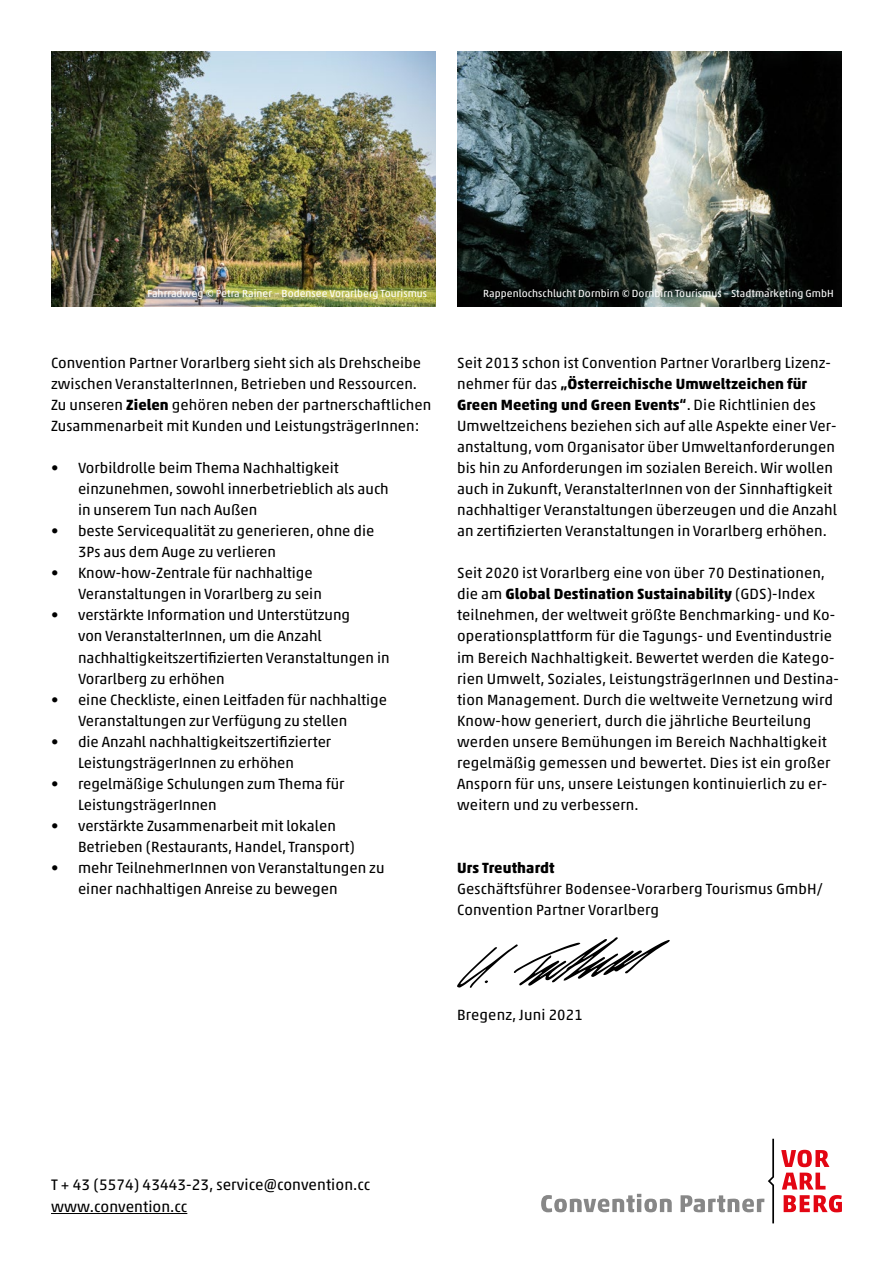
<style>
.page{position:relative;width:893px;height:1263px;background:#fff}
.page>*{position:absolute;margin:0;border:0;box-sizing:border-box;transform-origin:0 0}
.t1{font:15.45px/21.9px "Akko Std";letter-spacing:.005em;color:#000}
.t2{font:15px/21px "Akko Std";letter-spacing:.005em;color:#000}
.t3{font:700 15px "Akko Std";letter-spacing:.01em;color:#000}
.t4{font:10.5px "Akko Std";letter-spacing:.005em;color:#fff}
.s1{font-weight:700}
</style>
<div class="page">
<hr style="left:51px;top:1213px;width:136px;height:1px;background:#000">
<svg style="left:781px;top:1150px;width:61px;height:62px"></svg>
<svg style="left:541px;top:1194px;width:131px;height:18px"></svg>
<svg style="left:681px;top:1139px;width:93px;height:84px"></svg>
<img style="left:51px;top:51px;width:385px;height:255px">
<img style="left:457px;top:51px;width:385px;height:255px">
<svg style="left:457px;top:937px;width:213px;height:51px"></svg>
<p class="t4" style="left:147px;top:287px;width:281px">Fahrradweg ©Petra Rainer – Bodensee Vorarlberg Tourismus</p>
<p class="t4" style="left:483px;top:287px;width:352px">Rappenlochschlucht Dornbirn ©Dornbirn Tourismus – Stadtmarketing GmbH</p>
<p class="t2" style="left:51px;top:353px;width:382px">Convention Partner Vorarlberg sieht sich als Drehscheibe zwischen VeranstalterInnen, Betrieben und Ressourcen.<br>Zu unseren <span class="s1">Zielen</span> gehören neben der partnerschaftlichen Zusammenarbeit mit Kunden und LeistungsträgerInnen:</p>
<p class="t2" style="left:78px;top:458px;width:312px;text-indent:-27px">• Vorbildrolle beim Thema Nachhaltigkeit einzunehmen, sowohl innerbetrieblich als auch in unserem Tun nach Außen</p>
<p class="t2" style="left:78px;top:521px;width:298px;text-indent:-27px">• beste Servicequalität zu generieren, ohne die<br>3Ps aus dem Auge zu verlieren</p>
<p class="t2" style="left:78px;top:563px;width:245px;text-indent:-27px">• Know-how-Zentrale für nachhaltige<br>Veranstaltungen in Vorarlberg zu sein</p>
<p class="t2" style="left:78px;top:605px;width:313px;text-indent:-27px">• verstärkte Information und Unterstützung<br>von VeranstalterInnen, um die Anzahl nachhaltigkeitszertifizierten Veranstaltungen in Vorarlberg zu erhöhen</p>
<p class="t2" style="left:78px;top:689px;width:311px;text-indent:-27px">• eine Checkliste, einen Leitfaden für nachhaltige<br>Veranstaltungen zur Verfügung zu stellen</p>
<p class="t2" style="left:78px;top:731px;width:255px;text-indent:-27px">• die Anzahl nachhaltigkeitszertifizierter<br>LeistungsträgerInnen zu erhöhen</p>
<p class="t2" style="left:78px;top:773px;width:268px;text-indent:-27px">• regelmäßige Schulungen zum Thema für<br>LeistungsträgerInnen</p>
<p class="t2" style="left:78px;top:815px;width:278px;text-indent:-27px">• verstärkte Zusammenarbeit mit lokalen<br>Betrieben (Restaurants, Handel, Transport)</p>
<p class="t2" style="left:78px;top:857px;width:308px;text-indent:-27px">• mehr TeilnehmerInnen von Veranstaltungen zu einer nachhaltigen Anreise zu bewegen</p>
<p class="t2" style="left:457px;top:353px;width:381px">Seit 2013 schon ist Convention Partner Vorarlberg Lizenz&shy;nehmer für das <span class="s1">„Österreichische Umweltzeichen für Green Meeting und Green Events“</span>. Die Richtlinien des Umweltzeichens beziehen sich auf alle Aspekte einer Ver&shy;anstaltung, vom Organisator über Umweltanforderungen bis hin zu Anforderungen im sozialen Bereich. Wir wollen auch in Zukunft, VeranstalterInnen von der Sinnhaftigkeit nachhaltiger Veranstaltungen überzeugen und die Anzahl an zertifizierten Veranstaltungen in Vorarlberg erhöhen.</p>
<p class="t2" style="left:457px;top:563px;width:383px">Seit 2020 ist Vorarlberg eine von über 70 Destinationen, die am <span class="s1">Global Destination Sustainability</span> (GDS)-Index teilnehmen, der weltweit größte Benchmarking- und Ko&shy;operationsplattform für die Tagungs- und Eventindustrie im Bereich Nachhaltigkeit. Bewertet werden die Katego&shy;rien Umwelt, Soziales, LeistungsträgerInnen und Destina&shy;tion Management. Durch die weltweite Vernetzung wird Know-how generiert, durch die jährliche Beurteilung werden unsere Bemühungen im Bereich Nachhaltigkeit regelmäßig gemessen und bewertet. Dies ist ein großer Ansporn für uns, unsere Leistungen kontinuierlich zu er&shy;weitern und zu verbessern.</p>
<p class="t3" style="left:457px;top:858px;width:99px">Urs Treuthardt</p>
<p class="t2" style="left:457px;top:878px;width:367px">Geschäftsführer Bodensee-Vorarberg Tourismus GmbH/<br>Convention Partner Vorarlberg</p>
<p class="t2" style="left:457px;top:1004px;width:127px">Bregenz, Juni 2021</p>
<p class="t1" style="left:51px;top:1174px;width:321px">T + 43 (5574) 43443-23, service@convention.cc www.convention.cc</p>
</div>
